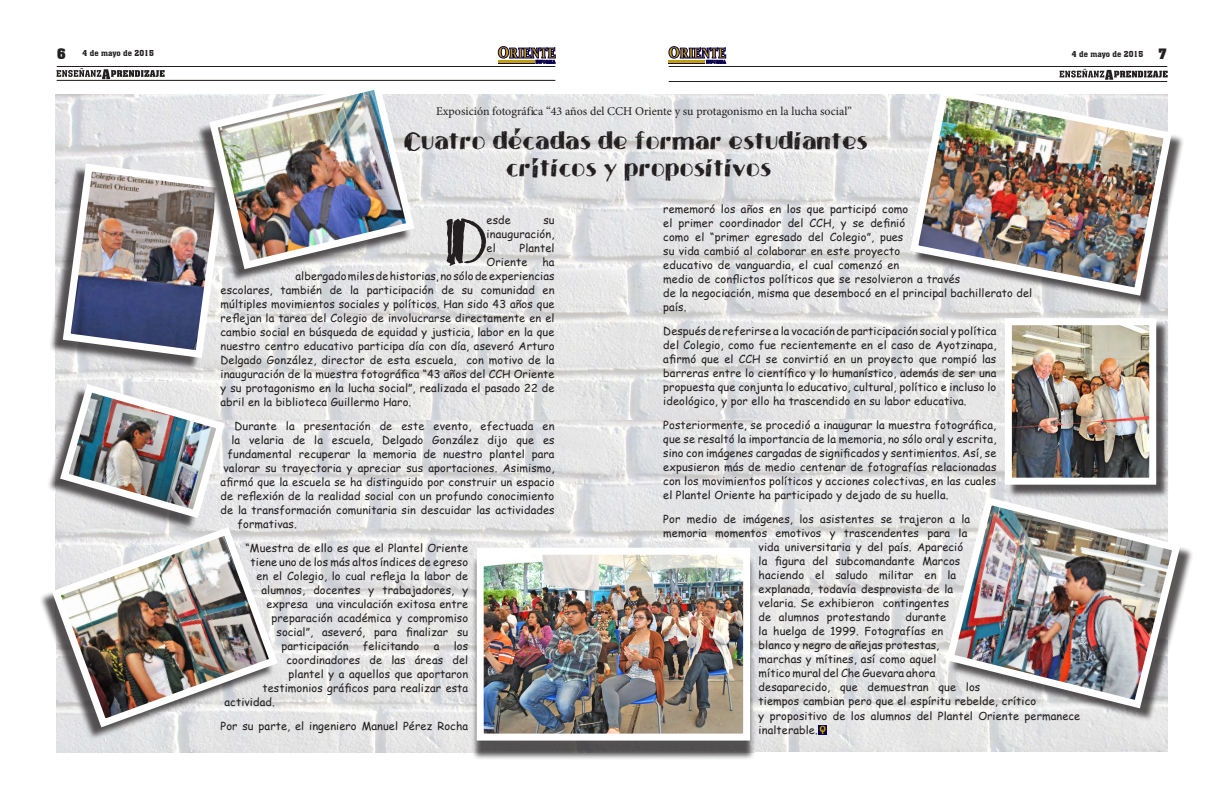
<style>
.page{position:relative;width:1224px;height:792px;background:#fff}
.page>*{position:absolute;margin:0;border:0;box-sizing:border-box;transform-origin:0 0}
.t1{font:110.7px "Black Ties";color:#231f20}
.t2{font:43px "Black Ties";letter-spacing:.04em;color:#231f20}
.t3{font:12px "Minion Pro";color:#231f20}
.t4{font:11px/14px "Comic Sans MS";letter-spacing:.01em;color:#231f20;text-align:justify}
.t5{font:700 10px "Oranda BT";color:#deb308}
.t6{font:8px "Aachen BT";color:#231f20}
.t7{font:700 7px "Oranda BT";color:#deb308}
.s1{font-weight:700;font-size:14px}
</style>
<div class="page">
<svg style="left:1060px;top:69px;width:108px;height:11px"></svg>
<svg style="left:56px;top:68px;width:109px;height:11px"></svg>
<hr style="left:57px;top:66px;width:498px;height:1px;background:#231f20">
<hr style="left:57px;top:80px;width:498px;height:1px;background:#231f20">
<hr style="left:669px;top:81px;width:498px;height:1px;background:#231f20">
<hr style="left:669px;top:66px;width:498px;height:1px;background:#231f20">
<svg style="left:498px;top:47px;width:11px;height:11px"></svg>
<div style="left:498px;top:46px;width:11px;height:12px;border:1px solid #0a024e;border-radius:50%"></div>
<div style="left:501px;top:48px;width:5px;height:9px;background:#fff;border-radius:50%"></div>
<div style="left:501px;top:48px;width:5px;height:9px;border:1px solid #0a024e;border-radius:50%"></div>
<svg style="left:509px;top:47px;width:47px;height:16px"></svg>
<hr style="left:498px;top:60px;width:36px;height:3px;background:#19114b">
<hr style="left:498px;top:60px;width:36px;height:2px;background:#c39f06">
<div style="left:669px;top:46px;width:10px;height:12px;border:1px solid #0a024e;border-radius:50%"></div>
<svg style="left:672px;top:47px;width:54px;height:16px"></svg>
<hr style="left:669px;top:60px;width:36px;height:3px;background:#19114b">
<hr style="left:669px;top:60px;width:36px;height:2px;background:#c39f06">
<img style="left:56px;top:95px;width:697px;height:325px">
<img style="left:57px;top:420px;width:696px;height:332px">
<img style="left:753px;top:95px;width:415px;height:656px">
<div style="left:49px;top:166px;width:173px;height:204px;background:#231f20;opacity:.75"></div>
<img style="left:59px;top:160px;width:170px;height:202px">
<div style="left:471px;top:556px;width:285px;height:204px;background:#231f20;opacity:.75"></div>
<img style="left:485px;top:556px;width:257px;height:177px">
<div style="left:477px;top:548px;width:273px;height:193px;border:7px solid #fff"></div>
<div style="left:913px;top:91px;width:272px;height:218px;background:#231f20;opacity:.75"></div>
<img style="left:906px;top:91px;width:270px;height:209px">
<div style="left:1007px;top:321px;width:163px;height:177px;background:#231f20;opacity:.75"></div>
<img style="left:1013px;top:326px;width:135px;height:151px">
<div style="left:1005px;top:318px;width:151px;height:167px;border:7px solid #fff"></div>
<div style="left:196px;top:85px;width:215px;height:197px;background:#231f20;opacity:.75"></div>
<img style="left:205px;top:79px;width:214px;height:194px">
<div style="left:949px;top:500px;width:245px;height:221px;background:#231f20;opacity:.75"></div>
<img style="left:942px;top:493px;width:243px;height:220px">
<div style="left:47px;top:387px;width:175px;height:144px;background:#231f20;opacity:.75"></div>
<img style="left:56px;top:380px;width:173px;height:142px">
<div style="left:39px;top:530px;width:236px;height:210px;background:#231f20;opacity:.75"></div>
<img style="left:47px;top:522px;width:235px;height:210px">
<div style="left:819px;top:725px;width:8px;height:9px;background:#0a024e"></div>
<p class="t6" style="left:57px;top:49px;width:99px"><span class="s1">6</span> 4 de mayo de 2015</p>
<p class="t6" style="left:1072px;top:49px;width:97px">4 de mayo de 2015 <span class="s1">7</span></p>
<p class="t3" style="left:436px;top:103px;width:417px">Exposición fotográf ca “43 años del CCH Oriente y su protagonismo en la lucha social”</p>
<p class="t2" style="left:404px;top:111px;width:464px">Cuatro décadas de formar estudiantes</p>
<p class="t2" style="left:507px;top:138px;width:265px">críticos y propositivos</p>
<p class="t3" style="left:531px;top:103px;width:5px">i</p>
<p class="t1" style="left:446px;top:163px;width:41px">D</p>
<p class="t4" style="left:487px;top:212px;width:26px">esde</p>
<p class="t4" style="left:487px;top:212px;width:69px;text-indent:57px">su inauguración, el</p>
<p class="t4" style="left:487px;top:240px;width:69px;text-indent:33px">Plantel<br>Oriente</p>
<p class="t4" style="left:542px;top:254px;width:14px">ha</p>
<p class="t4" style="left:296px;top:268px;width:261px">albergado miles de historias, no sólo de experiencias</p>
<p class="t4" style="left:221px;top:282px;width:335px">escolares, también de la participación de su comunidad en</p>
<p class="t4" style="left:221px;top:296px;width:336px">múltiples movimientos sociales y políticos. Han sido 43 años que</p>
<p class="t4" style="left:221px;top:310px;width:335px">reflejan la tarea del Colegio de involucrarse directamente en el</p>
<p class="t4" style="left:221px;top:324px;width:335px">cambio social en búsqueda de equidad y justicia, labor en la que</p>
<p class="t4" style="left:221px;top:338px;width:335px">nuestro centro educativo participa día con día, aseveró Arturo</p>
<p class="t4" style="left:221px;top:352px;width:336px">Delgado González, director de esta escuela, con motivo de la</p>
<p class="t4" style="left:221px;top:366px;width:335px">inauguración de la muestra fotográfica “43 años del CCH Oriente</p>
<p class="t4" style="left:221px;top:380px;width:336px">y su protagonismo en la lucha social”, realizada el pasado 22 de</p>
<p class="t4" style="left:221px;top:394px;width:192px">abril en la biblioteca Guillermo Haro.</p>
<p class="t4" style="left:235px;top:418px;width:321px">Durante la presentación de este evento, efectuada en</p>
<p class="t4" style="left:232px;top:432px;width:325px">la velaria de la escuela, Delgado González dijo que es</p>
<p class="t4" style="left:228px;top:446px;width:328px">fundamental recuperar la memoria de nuestro plantel para</p>
<p class="t4" style="left:224px;top:460px;width:333px">valorar su trayectoria y apreciar sus aportaciones. Asimismo,</p>
<p class="t4" style="left:221px;top:474px;width:336px">afirmó que la escuela se ha distinguido por construir un espacio</p>
<p class="t4" style="left:221px;top:488px;width:335px">de reflexión de la realidad social con un profundo conocimiento</p>
<p class="t4" style="left:221px;top:502px;width:335px">de la transformación comunitaria sin descuidar las actividades</p>
<p class="t4" style="left:238px;top:516px;width:61px">formativas.</p>
<p class="t4" style="left:246px;top:540px;width:224px">“Muestra de ello es que el Plantel Oriente</p>
<p class="t4" style="left:251px;top:554px;width:219px">tiene uno de los más altos índices de egreso</p>
<p class="t4" style="left:257px;top:568px;width:213px">en el Colegio, lo cual refleja la labor de</p>
<p class="t4" style="left:262px;top:582px;width:208px">alumnos, docentes y trabajadores, y</p>
<p class="t4" style="left:267px;top:596px;width:203px">expresa una vinculación exitosa entre</p>
<p class="t4" style="left:272px;top:610px;width:198px">preparación académica y compromiso</p>
<p class="t4" style="left:277px;top:624px;width:193px">social”, aseveró, para finalizar su</p>
<p class="t4" style="left:282px;top:638px;width:68px">participación</p>
<p class="t4" style="left:363px;top:638px;width:58px">felicitando</p>
<p class="t4" style="left:434px;top:638px;width:7px">a</p>
<p class="t4" style="left:454px;top:638px;width:16px">los</p>
<p class="t4" style="left:287px;top:652px;width:183px">coordinadores de las áreas del</p>
<p class="t4" style="left:289px;top:666px;width:181px">plantel y a aquellos que aportaron</p>
<p class="t4" style="left:263px;top:680px;width:207px">testimonios gráficos para realizar esta</p>
<p class="t4" style="left:225px;top:694px;width:52px">actividad.</p>
<p class="t4" style="left:221px;top:718px;width:249px">Por su parte, el ingeniero Manuel Pérez Rocha</p>
<p class="t4" style="left:663px;top:202px;width:371px;text-align:left">rememoró los años en los que participó como<br>el primer coordinador del CCH, y se definió<br>como el “primer egresado del Colegio”, pues<br>su vida cambió al colaborar en este proyecto<br>educativo de vanguardia, el cual comenzó en<br>medio de conflictos políticos que se resolvieron a través<br>de la negociación, misma que desembocó en el principal bachillerato del país.</p>
<p class="t4" style="left:663px;top:324px;width:335px">Después de referirse a la vocación de participación social y política del Colegio, como fue recientemente en el caso de Ayotzinapa, afirmó que el CCH se convirtió en un proyecto que rompió las barreras entre lo científico y lo humanístico, además de ser una propuesta que conjunta lo educativo, cultural, político e incluso lo ideológico, y por ello ha trascendido en su labor educativa.</p>
<p class="t4" style="left:663px;top:418px;width:335px">Posteriormente, se procedió a inaugurar la muestra fotográfica, que se resaltó la importancia de la memoria, no sólo oral y escrita, sino con imágenes cargadas de significados y sentimientos. Así, se expusieron más de medio centenar de fotografías relacionadas con los movimientos políticos y acciones colectivas, en las cuales el Plantel Oriente ha participado y dejado de su huella.</p>
<p class="t4" style="left:663px;top:512px;width:308px">Por medio de imágenes, los asistentes se trajeron a la</p>
<p class="t4" style="left:663px;top:526px;width:306px">memoria momentos emotivos y trascendentes para la</p>
<p class="t4" style="left:759px;top:540px;width:206px">vida universitaria y del país. Apareció</p>
<p class="t4" style="left:759px;top:554px;width:203px">la figura del subcomandante Marcos</p>
<p class="t4" style="left:759px;top:568px;width:199px">haciendo el saludo militar en la</p>
<p class="t4" style="left:759px;top:582px;width:196px">explanada, todavía desprovista de la</p>
<p class="t4" style="left:759px;top:596px;width:192px">velaria. Se exhibieron contingentes</p>
<p class="t4" style="left:759px;top:610px;width:133px">de alumnos protestando</p>
<p class="t4" style="left:759px;top:610px;width:323px;text-align:left;text-indent:147px">durante<br>la huelga de 1999. Fotografías en<br>blanco y negro de añejas protestas,<br>marchas y mítines, así como aquel<br>mítico mural del Che Guevara ahora<br>desaparecido, que demuestran que los<br>tiempos cambian pero que el espíritu rebelde, crítico<br>y propositivo de los alumnos del Plantel Oriente permanece inalterable.</p>
<p class="t5" style="left:820px;top:723px;width:8px">O</p>
<p class="t7" style="left:822px;top:727px;width:3px">I</p>
</div>
